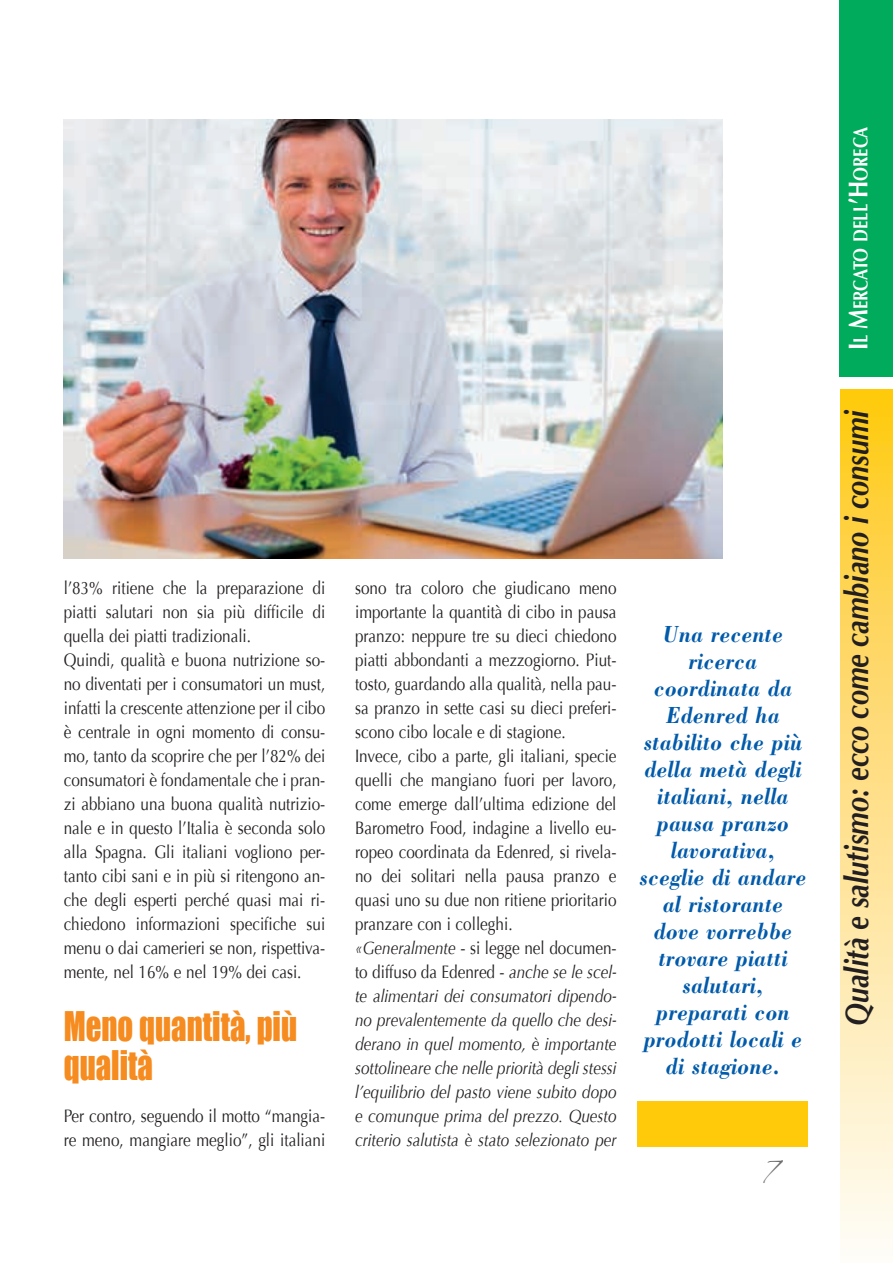
<style>
.page{position:relative;width:893px;height:1263px;background:#fff}
.page>*{position:absolute;margin:0;border:0;box-sizing:border-box;transform-origin:0 0}
.t1{font:37.5px/39px "Impact";color:#f68b1f;scale:.82 1}
.t2{font:36px "Scriptina";color:#6c6d70}
.t3{font:italic 700 33px "Optima";color:#231f20;scale:.82 1}
.t4{font:italic 700 24px/27px "Bodoni";letter-spacing:.01em;color:#015aaa;text-align:center;scale:.9 1}
.t5{font:700 20.25px "Optima";color:#fff;scale:.82 1}
.t6{font:18px/24px "Optima";color:#231f20;scale:.85 1}
.s1{font-style:italic}
.s2{font-size:27px}
</style>
<div class="page">
<div style="left:638px;top:1101px;width:170px;height:45px;background:#feca0a"></div>
<div style="left:839px;top:0;width:54px;height:377px;background:#00ab5b"></div>
<svg style="left:840px;top:389px;width:53px;height:853px"></svg>
<img style="left:64px;top:119px;width:659px;height:439px">
<p class="t6" style="left:64px;top:576px;width:309px">l’83% ritiene che la preparazione di piatti salutari non sia più difficile di quella dei piatti tradizionali.<br>Quindi, qualità e buona nutrizione so&shy;no diventati per i consumatori un must, infatti la crescente attenzione per il cibo è centrale in ogni momento di consu&shy;mo, tanto da scoprire che per l’82% dei consumatori è fondamentale che i pran&shy;zi abbiano una buona qualità nutrizio&shy;nale e in questo l’Italia è seconda solo alla Spagna. Gli italiani vogliono per&shy;tanto cibi sani e in più si ritengono an&shy;che degli esperti perché quasi mai ri&shy;chiedono informazioni specifiche sui menu o dai camerieri se non, rispettiva&shy;mente, nel 16% e nel 19% dei casi.</p>
<h1 class="t1" style="left:64px;top:1006px;width:286px">Meno quantità, più qualità</h1>
<p class="t6" style="left:64px;top:1104px;width:309px">Per contro, seguendo il motto “mangia&shy;re meno, mangiare meglio”, gli italiani</p>
<p class="t6" style="left:355px;top:576px;width:309px">sono tra coloro che giudicano meno importante la quantità di cibo in pausa pranzo: neppure tre su dieci chiedono piatti abbondanti a mezzogiorno. Piut&shy;tosto, guardando alla qualità, nella pau&shy;sa pranzo in sette casi su dieci preferi&shy;scono cibo locale e di stagione.<br>Invece, cibo a parte, gli italiani, specie quelli che mangiano fuori per lavoro, come emerge dall’ultima edizione del Barometro Food, indagine a livello eu&shy;ropeo coordinata da Edenred, si rivela&shy;no dei solitari nella pausa pranzo e quasi uno su due non ritiene prioritario pranzare con i colleghi. <span class="s1">«Generalmente</span> - si legge nel documen&shy;to diffuso da Edenred - <span class="s1">anche se le scel&shy;te alimentari dei consumatori dipendo&shy;no prevalentemente da quello che desi&shy;derano in quel momento, è importante sottolineare che nelle priorità degli stessi l’equilibrio del pasto viene subito dopo e comunque prima del prezzo. Questo criterio salutista è stato selezionato per</span></p>
<p class="t4" style="left:639px;top:619px;width:187px">Una recente ricerca coordinata da<br>Edenred ha stabilito che più della metà degli italiani, nella pausa pranzo lavorativa, sceglie di andare al ristorante dove vorrebbe trovare piatti salutari, preparati con prodotti locali e di stagione.</p>
<h2 class="t2" style="left:763px;top:1146px;width:20px">7</h2>
<p class="t5" style="left:849px;top:350px;width:274px;rotate:-90deg"><span class="s2">I</span>l <span class="s2">M</span>ercato dell<span class="s2">’H</span>oreca</p>
<h3 class="t3" style="left:837px;top:1026px;width:753px;rotate:-90deg">Qualità e salutismo: ecco come cambiano i consumi</h3>
</div>
